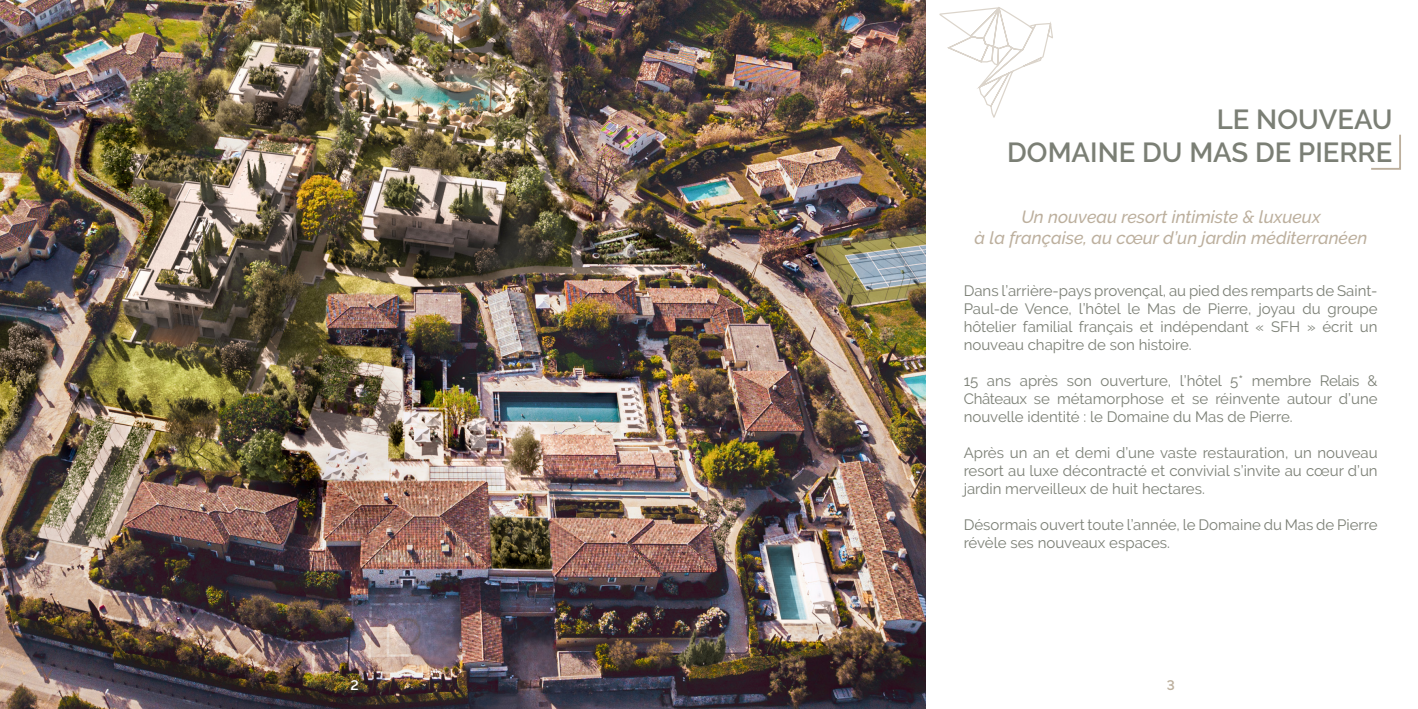
<style>
.page{position:relative;width:1418px;height:709px;background:#fff}
.page>*{position:absolute;margin:0;border:0;box-sizing:border-box;transform-origin:0 0}
.t1{font:600 27.5px "Raleway";color:#7b7f75}
.t2{font:italic 500 17.5px "Raleway";color:#bcaf9d}
.t3{font:15px/18px "Raleway";color:#7b7f75;text-align:justify}
.t4{font:600 13.75px "Raleway";color:#fff}
.t5{font:600 13.75px "Raleway";color:#bcaf9d}
</style>
<div class="page">
<svg style="left:939px;top:7px;width:114px;height:110px"></svg>
<svg style="left:1371px;top:134px;width:30px;height:36px"></svg>
<img style="left:0;top:0;width:925px;height:709px">
<p class="t1" style="left:1216px;top:104px;width:177px">LE NOUVEAU</p>
<p class="t1" style="left:1007px;top:137px;width:386px">DOMAINE DU MAS DE PIERRE</p>
<p class="t2" style="left:1021px;top:207px;width:301px">Un nouveau resort intimiste &amp; luxueux</p>
<p class="t2" style="left:974px;top:228px;width:394px">à la française, au cœur d’un jardin méditerranéen</p>
<p class="t3" style="left:963px;top:281px;width:415px">Dans l’arrière-pays provençal, au pied des remparts de Saint-Paul-de Vence, l’hôtel le Mas de Pierre, joyau du groupe hôtelier familial français et indépendant « SFH » écrit un nouveau chapitre de son histoire.</p>
<p class="t3" style="left:963px;top:371px;width:415px">15 ans après son ouverture, l’hôtel 5* membre Relais &amp; Châteaux se métamorphose et se réinvente autour d’une nouvelle identité : le Domaine du Mas de Pierre.</p>
<p class="t3" style="left:963px;top:443px;width:415px">Après un an et demi d’une vaste restauration, un nouveau resort au luxe décontracté et convivial s’invite au cœur d’un jardin merveilleux de huit hectares.</p>
<p class="t3" style="left:963px;top:515px;width:415px">Désormais ouvert toute l’année, le Domaine du Mas de Pierre révèle ses nouveaux espaces.</p>
<p class="t4" style="left:350px;top:677px;width:10px">2</p>
<p class="t5" style="left:1166px;top:677px;width:10px">3</p>
</div>
